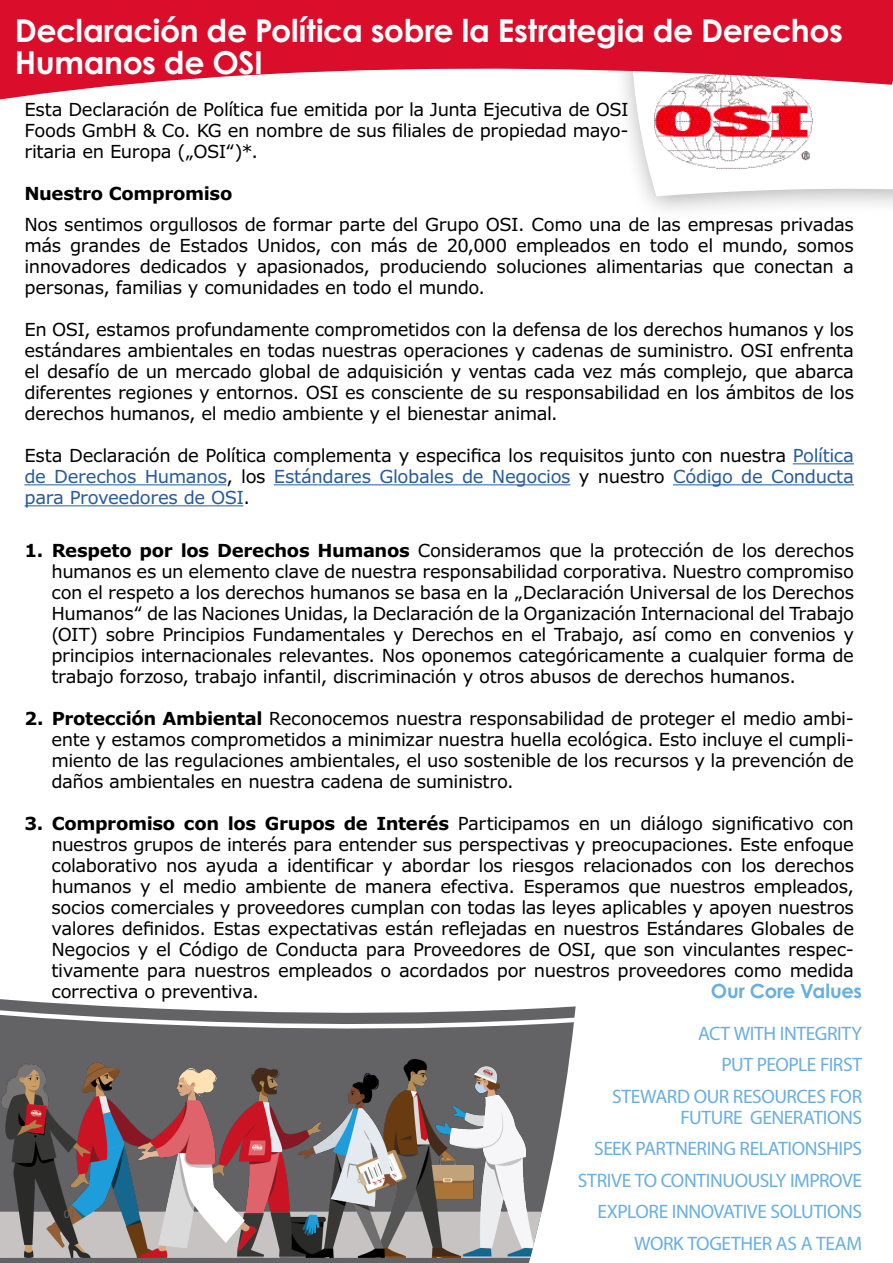
<style>
.page{position:relative;width:893px;height:1263px;background:#fff}
.page>*{position:absolute;margin:0;border:0;box-sizing:border-box;transform-origin:0 0}
.t1{font:700 31.5px/31.5px "Century Gothic Pro";letter-spacing:-.01em;color:#fff}
.t2{font:19.5px/31.5px "Myriad Pro";letter-spacing:-.02em;color:#68aee1;text-align:right}
.t3{font:700 19.5px "Century Gothic Pro";letter-spacing:-.01em;color:#68aee1}
.t4{font:18px/21px "Verdana Pro";letter-spacing:-.02em;color:#000;text-align:justify}
.t5{font:18px/21px "Verdana Pro";letter-spacing:-.02em;color:#275b9b;text-align:justify}
.t6{font:700 18px "Verdana Pro";letter-spacing:-.02em;color:#000}
.t7{font:12px "Myriad Pro";color:#636365}
.s1{color:#000}
.s2{font-weight:700}
</style>
<div class="page">
<div style="left:0;top:1258px;width:531px;height:5px;background:#636365"></div>
<img style="left:0;top:1062px;width:569px;height:196px">
<svg style="left:0;top:999px;width:576px;height:63px"></svg>
<svg style="left:629px;top:128px;width:264px;height:83px"></svg>
<img style="left:655px;top:128px;width:158px;height:40px">
<svg style="left:0;top:0;width:893px;height:128px;fill:#da0e2b"></svg>
<hr style="left:793px;top:463px;width:61px;height:1px;background:#275b9b">
<hr style="left:24px;top:484px;width:202px;height:1px;background:#275b9b">
<hr style="left:274px;top:484px;width:296px;height:1px;background:#275b9b">
<hr style="left:673px;top:484px;width:181px;height:1px;background:#275b9b">
<hr style="left:24px;top:505px;width:219px;height:1px;background:#275b9b">
<h1 class="t1" style="left:15px;top:14px;width:829px">Declaración de Política sobre la Estrategia de Derechos<br>Humanos de OSI</h1>
<p class="t4" style="left:24px;top:99px;width:606px">Esta Declaración de Política fue emitida por la Junta Ejecutiva de OSI Foods GmbH &amp; Co. KG en nombre de sus filiales de propiedad mayo&shy;ritaria en Europa („OSI“)*.</p>
<p class="t6" style="left:24px;top:181px;width:209px">Nuestro Compromiso</p>
<p class="t4" style="left:24px;top:214px;width:831px">Nos sentimos orgullosos de formar parte del Grupo OSI. Como una de las empresas privadas más grandes de Estados Unidos, con más de 20,000 empleados en todo el mundo, somos innovadores dedicados y apasionados, produciendo soluciones alimentarias que conectan a personas, familias y comunidades en todo el mundo.</p>
<p class="t4" style="left:24px;top:319px;width:831px">En OSI, estamos profundamente comprometidos con la defensa de los derechos humanos y los estándares ambientales en todas nuestras operaciones y cadenas de suministro. OSI enfrenta el desafío de un mercado global de adquisición y ventas cada vez más complejo, que abarca diferentes regiones y entornos. OSI es consciente de su responsabilidad en los ámbitos de los derechos humanos, el medio ambiente y el bienestar animal.</p>
<p class="t5" style="left:24px;top:445px;width:831px"><span class="s1">Esta Declaración de Política complementa y especifica los requisitos junto con nuestra</span> Política de Derechos Humanos<span class="s1">, los</span> Estándares Globales de Negocios <span class="s1">y nuestro</span> Código de Conducta para Proveedores de OSI<span class="s1">.</span></p>
<p class="t4" style="left:51px;top:540px;width:804px;text-indent:-27px"><span class="s2">1. Respeto por los Derechos Humanos</span> Consideramos que la protección de los derechos humanos es un elemento clave de nuestra responsabilidad corporativa. Nuestro compromiso con el respeto a los derechos humanos se basa en la „Declaración Universal de los Derechos Humanos“ de las Naciones Unidas, la Declaración de la Organización Internacional del Trabajo (OIT) sobre Principios Fundamentales y Derechos en el Trabajo, así como en convenios y principios internacionales relevantes. Nos oponemos categóricamente a cualquier forma de trabajo forzoso, trabajo infantil, discriminación y otros abusos de derechos humanos.</p>
<p class="t4" style="left:51px;top:708px;width:804px;text-indent:-27px"><span class="s2">2. Protección Ambiental</span> Reconocemos nuestra responsabilidad de proteger el medio ambi&shy;ente y estamos comprometidos a minimizar nuestra huella ecológica. Esto incluye el cumpli&shy;miento de las regulaciones ambientales, el uso sostenible de los recursos y la prevención de daños ambientales en nuestra cadena de suministro.</p>
<p class="t4" style="left:51px;top:813px;width:804px;text-indent:-27px"><span class="s2">3. Compromiso con los Grupos de Interés</span> Participamos en un diálogo significativo con nuestros grupos de interés para entender sus perspectivas y preocupaciones. Este enfoque colaborativo nos ayuda a identificar y abordar los riesgos relacionados con los derechos humanos y el medio ambiente de manera efectiva. Esperamos que nuestros empleados, socios comerciales y proveedores cumplan con todas las leyes aplicables y apoyen nuestros valores definidos. Estas expectativas están reflejadas en nuestros Estándares Globales de Negocios y el Código de Conducta para Proveedores de OSI, que son vinculantes respec&shy;tivamente para nuestros empleados o acordados por nuestros proveedores como medida correctiva o preventiva.</p>
<p class="t3" style="left:711px;top:978px;width:153px">Our Core Values</p>
<p class="t2" style="left:612px;top:1017px;width:251px">ACT WITH INTEGRITY<br>PUT PEOPLE FIRST<br>STEWARD OUR RESOURCES FOR</p>
<p class="t2" style="left:578px;top:1101px;width:286px">FUTURE GENERATIONS<br>SEEK PARTNERING RELATIONSHIPS<br>STRIVE TO CONTINUOUSLY IMPROVE<br>EXPLORE INNOVATIVE SOLUTIONS<br>WORK TOGETHER AS A TEAM</p>
<p class="t7" style="left:64px;top:1207px;width:13px">01</p>
</div>
